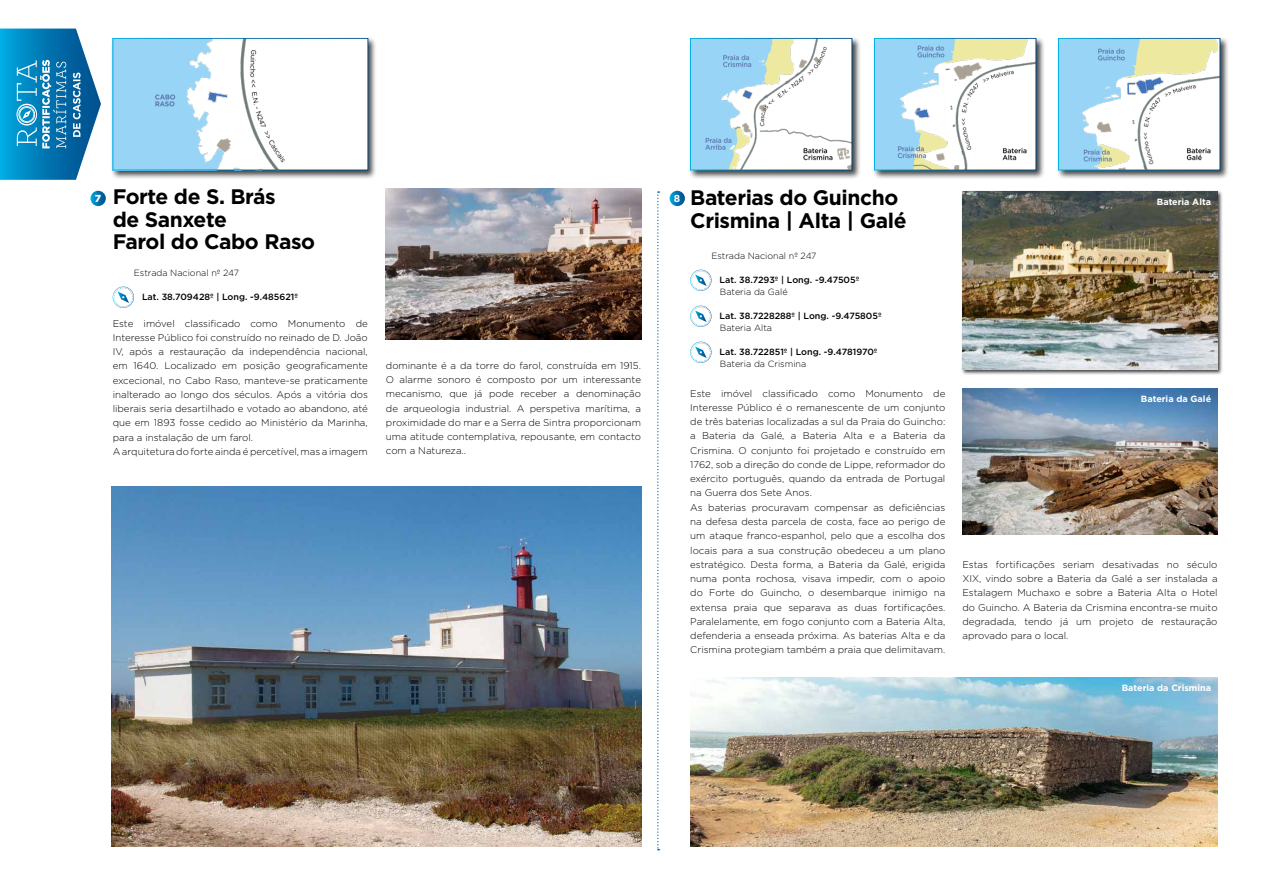
<style>
.page{position:relative;width:1263px;height:893px;background:#fff}
.page>*{position:absolute;margin:0;border:0;box-sizing:border-box;transform-origin:0 0}
.t1{font:700 21px/22.5px "Gotham";letter-spacing:-.02em;color:#000}
.t2{font:900 10.2px "Gotham";color:#fff}
.t3{font:700 10.2px "Gotham";color:#fff}
.t4{font:300 9.75px/14.2px "Gotham";color:#000}
.t5{font:500 9px "Gotham";color:#000}
.t6{font:300 9px "Gotham";color:#000}
.t7{font:700 9px "Gotham";color:#fff}
</style>
<div class="page">
<svg style="left:657px;top:191px;width:2px;height:659px"></svg>
<svg style="left:113px;top:287px;width:21px;height:21px"></svg>
<svg style="left:690px;top:270px;width:21px;height:21px"></svg>
<svg style="left:690px;top:306px;width:21px;height:21px"></svg>
<svg style="left:690px;top:342px;width:21px;height:21px"></svg>
<div style="left:961px;top:190px;width:262px;height:185px;background:#000;opacity:.75"></div>
<img style="left:962px;top:191px;width:255px;height:179px">
<img style="left:111px;top:487px;width:530px;height:360px">
<img style="left:386px;top:189px;width:255px;height:151px">
<img style="left:962px;top:388px;width:255px;height:147px">
<svg style="left:90px;top:191px;width:16px;height:15px"></svg>
<svg style="left:670px;top:191px;width:15px;height:15px"></svg>
<img style="left:690px;top:677px;width:527px;height:170px">
<div style="left:111px;top:36px;width:266px;height:143px;background:#000;opacity:.75"></div>
<img style="left:115px;top:40px;width:251px;height:128px">
<div style="left:113px;top:38px;width:255px;height:132px;border:1px solid #fff"></div>
<svg style="left:0;top:29px;width:101px;height:151px;background:#3496c5"></svg>
<div style="left:688px;top:36px;width:173px;height:143px;background:#000;opacity:.75"></div>
<img style="left:692px;top:40px;width:158px;height:128px">
<div style="left:690px;top:38px;width:162px;height:132px;border:1px solid #fff"></div>
<div style="left:872px;top:36px;width:173px;height:143px;background:#000;opacity:.75"></div>
<img style="left:876px;top:40px;width:158px;height:128px">
<div style="left:874px;top:38px;width:162px;height:132px;border:1px solid #fff"></div>
<div style="left:1056px;top:36px;width:173px;height:143px;background:#000;opacity:.75"></div>
<img style="left:1060px;top:40px;width:158px;height:128px">
<div style="left:1058px;top:38px;width:162px;height:132px;border:1px solid #fff"></div>
<h1 class="t1" style="left:113px;top:186px;width:204px">Forte de S. Brás<br>de Sanxete<br>Farol do Cabo Raso</h1>
<p class="t6" style="left:134px;top:267px;width:107px">Estrada Nacional nº 247</p>
<p class="t5" style="left:142px;top:291px;width:157px">Lat. 38.709428º | Long. -9.485621º</p>
<p class="t4" style="left:113px;top:316px;width:257px">Este imóvel classificado como Monumento de Interesse Público foi construído no reinado de D. João IV, após a restauração da independência nacional, em 1640. Localizado em posição geograficamente excecional, no Cabo Raso, manteve-se praticamente inalterado ao longo dos séculos. Após a vitória dos liberais seria desartilhado e votado ao abandono, até que em 1893 fosse cedido ao Ministério da Marinha, para a instalação de um farol.<br>A arquitetura do forte ainda é percetível, mas a imagem</p>
<p class="t2" style="left:95px;top:192px;width:8px">7</p>
<p class="t3" style="left:674px;top:192px;width:8px">8</p>
<p class="t4" style="left:386px;top:358px;width:257px;text-align:justify">dominante é a da torre do farol, construída em 1915.<br>O alarme sonoro é composto por um interessante mecanismo, que já pode receber a denominação de arqueologia industrial. A perspetiva marítima, a proximidade do mar e a Serra de Sintra proporcionam uma atitude contemplativa, repousante, em contacto com a Natureza..</p>
<h1 class="t1" style="left:690px;top:187px;width:218px">Baterias do Guincho<br>Crismina | Alta | Galé</h1>
<p class="t6" style="left:711px;top:251px;width:107px">Estrada Nacional nº 247</p>
<p class="t5" style="left:720px;top:274px;width:141px">Lat. 38.7293º | Long. -9.47505º</p>
<p class="t6" style="left:720px;top:287px;width:69px">Bateria da Galé</p>
<p class="t5" style="left:720px;top:310px;width:163px">Lat. 38.7228288º | Long. -9.475805º</p>
<p class="t6" style="left:720px;top:323px;width:54px">Bateria Alta</p>
<p class="t5" style="left:720px;top:346px;width:159px">Lat. 38.722851º | Long. -9.4781970º</p>
<p class="t6" style="left:720px;top:359px;width:88px">Bateria da Crismina</p>
<p class="t4" style="left:690px;top:386px;width:257px">Este imóvel classificado como Monumento de Interesse Público é o remanescente de um conjunto de três baterias localizadas a sul da Praia do Guincho: a Bateria da Galé, a Bateria Alta e a Bateria da Crismina. O conjunto foi projetado e construído em 1762, sob a direção do conde de Lippe, reformador do exército português, quando da entrada de Portugal na Guerra dos Sete Anos.<br>As baterias procuravam compensar as deficiências na defesa desta parcela de costa, face ao perigo de um ataque franco-espanhol, pelo que a escolha dos locais para a sua construção obedeceu a um plano estratégico. Desta forma, a Bateria da Galé, erigida numa ponta rochosa, visava impedir, com o apoio do Forte do Guincho, o desembarque inimigo na extensa praia que separava as duas fortificações.<br>Paralelamente, em fogo conjunto com a Bateria Alta, defenderia a enseada próxima. As baterias Alta e da Crismina protegiam também a praia que delimitavam.</p>
<p class="t7" style="left:1157px;top:196px;width:56px">Bateria Alta</p>
<p class="t7" style="left:1141px;top:393px;width:72px">Bateria da Galé</p>
<p class="t4" style="left:962px;top:557px;width:257px;text-align:justify">Estas fortificações seriam desativadas no século XIX, vindo sobre a Bateria da Galé a ser instalada a Estalagem Muchaxo e sobre a Bateria Alta o Hotel do Guincho. A Bateria da Crismina encontra-se muito degradada, tendo já um projeto de restauração aprovado para o local.</p>
<p class="t7" style="left:1122px;top:682px;width:91px">Bateria da Crismina</p>
</div>
